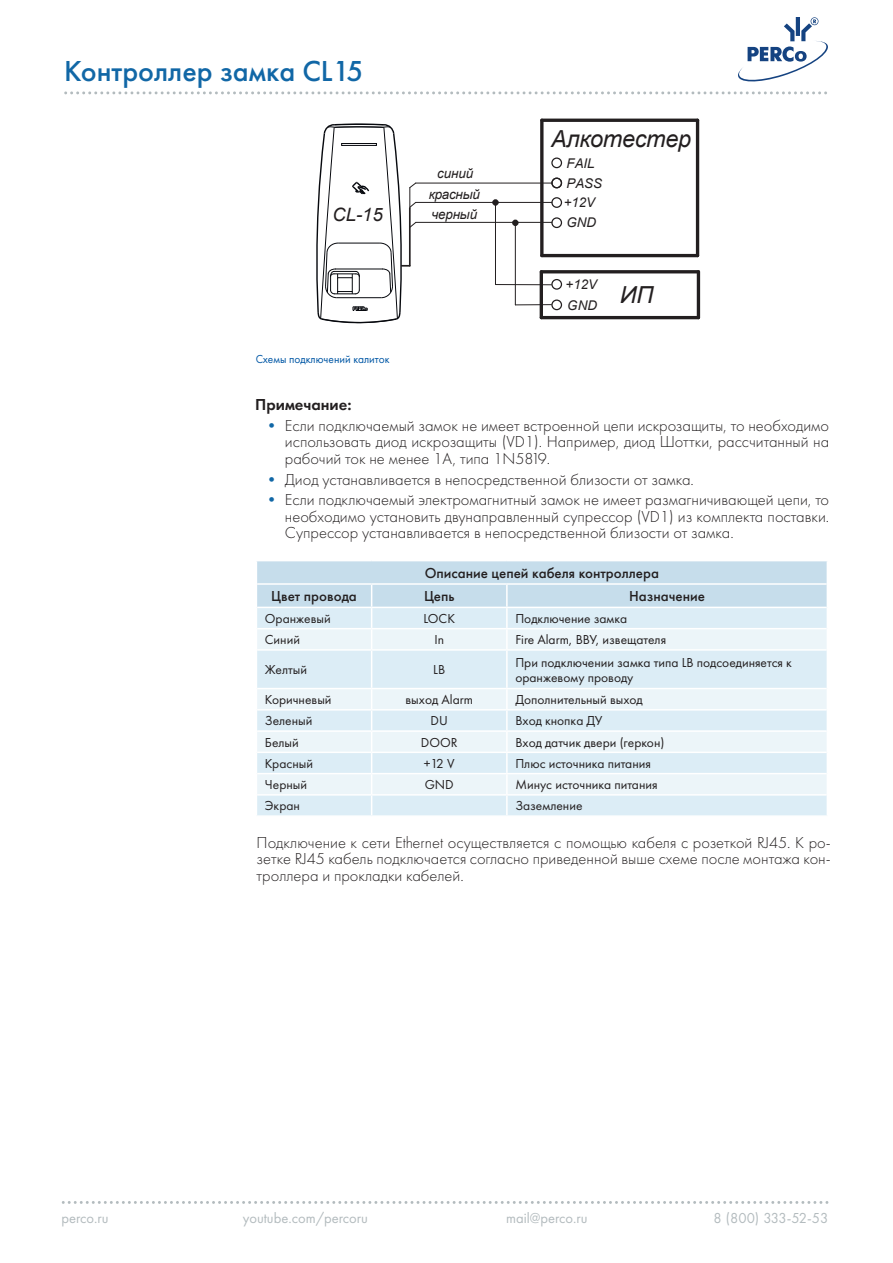
<style>
.page{position:relative;width:893px;height:1263px;background:#fff}
.page>*{position:absolute;margin:0;border:0;box-sizing:border-box;transform-origin:0 0}
.ТОЗ_Заголовок_раздел{font:500 30px "Futura New";color:#1167a6}
.t1{font:italic 23.4px "Arial";letter-spacing:-.015em;color:#231f20}
.t2{font:italic 18.45px "Arial";color:#231f20}
.Основной_текст_Futur{font:300 16.5px/16.5px "Futura New";color:#231f20;text-align:justify}
.Примечания{font:16.5px "Futura New Demi";color:#231f20}
.Таблица__заголовок{font:500 15px "Futura New";color:#231f20}
.t3{font:15px "Futura New";color:#b3bbbe}
.t4{font:15px "Futura New";letter-spacing:-.025em;color:#b3bbbe}
.Таблица_текст_futura{font:13.5px/15px "Futura New";color:#231f20}
.t5{font:italic 13.35px/20.5px "Arial";letter-spacing:-.01em;color:#231f20;text-align:center}
.СБ_подписи_картинок{font:12px "Futura New";color:#0157a5;scale:.95 1}
.s1{font-weight:400;color:#1167a6}
</style>
<div class="page">
<svg style="left:66px;top:91px;width:754px;height:3px"></svg>
<svg style="left:63px;top:1201px;width:758px;height:3px"></svg>
<svg style="left:738px;top:18px;width:90px;height:64px"></svg>
<hr style="left:515px;top:304px;width:36px;height:1px;background:#231f20">
<hr style="left:495px;top:284px;width:56px;height:1px;background:#231f20">
<hr style="left:541px;top:316px;width:157px;height:3px;background:#231f20">
<hr style="left:541px;top:270px;width:157px;height:3px;background:#231f20">
<hr style="left:540px;top:272px;width:3px;height:46px;background:#231f20">
<hr style="left:697px;top:272px;width:3px;height:46px;background:#231f20">
<hr style="left:540px;top:120px;width:3px;height:136px;background:#231f20">
<hr style="left:696px;top:120px;width:3px;height:136px;background:#231f20">
<hr style="left:542px;top:119px;width:156px;height:3px;background:#231f20">
<hr style="left:542px;top:254px;width:156px;height:3px;background:#231f20">
<div style="left:551px;top:197px;width:11px;height:11px;border:1px solid #231f20;border-radius:50%"></div>
<div style="left:551px;top:217px;width:11px;height:11px;border:1px solid #231f20;border-radius:50%"></div>
<div style="left:551px;top:157px;width:11px;height:11px;border:1px solid #231f20;border-radius:50%"></div>
<hr style="left:495px;top:203px;width:1px;height:82px;background:#231f20">
<hr style="left:515px;top:223px;width:1px;height:82px;background:#231f20">
<div style="left:512px;top:220px;width:7px;height:6px;border:2px solid #231f20;border-radius:50%"></div>
<div style="left:492px;top:199px;width:7px;height:7px;border:2px solid #231f20;border-radius:50%"></div>
<div style="left:551px;top:279px;width:11px;height:11px;border:1px solid #231f20;border-radius:50%"></div>
<div style="left:551px;top:299px;width:11px;height:11px;border:1px solid #231f20;border-radius:50%"></div>
<div style="left:551px;top:178px;width:11px;height:10px;border:1px solid #231f20;border-radius:50%"></div>
<hr style="left:416px;top:202px;width:136px;height:1px;background:#231f20">
<hr style="left:416px;top:183px;width:136px;height:1px;background:#231f20">
<hr style="left:416px;top:222px;width:136px;height:1px;background:#231f20">
<svg style="left:316px;top:123px;width:101px;height:201px"></svg>
<div style="left:257px;top:796px;width:570px;height:19px;background:#dcedf6"></div>
<svg style="left:257px;top:651px;width:570px;height:143px;background:#e3f0f7"></svg>
<svg style="left:257px;top:561px;width:570px;height:88px;background:#d6e7f1"></svg>
<hr style="left:507px;top:628px;width:320px;height:1px;background:#fff">
<hr style="left:371px;top:651px;width:1px;height:37px;background:#fff">
<hr style="left:506px;top:651px;width:2px;height:37px;background:#fff">
<hr style="left:257px;top:688px;width:115px;height:1px;background:#fff">
<hr style="left:372px;top:688px;width:135px;height:1px;background:#fff">
<hr style="left:506px;top:689px;width:2px;height:20px;background:#fff">
<hr style="left:507px;top:688px;width:320px;height:1px;background:#fff">
<hr style="left:257px;top:709px;width:115px;height:1px;background:#fff">
<hr style="left:372px;top:709px;width:135px;height:1px;background:#fff">
<hr style="left:506px;top:710px;width:2px;height:20px;background:#fff">
<hr style="left:507px;top:709px;width:320px;height:1px;background:#fff">
<hr style="left:257px;top:730px;width:115px;height:2px;background:#fff">
<hr style="left:372px;top:730px;width:135px;height:2px;background:#fff">
<hr style="left:506px;top:732px;width:2px;height:20px;background:#fff">
<hr style="left:507px;top:730px;width:320px;height:2px;background:#fff">
<hr style="left:257px;top:752px;width:115px;height:1px;background:#fff">
<hr style="left:372px;top:752px;width:135px;height:1px;background:#fff">
<hr style="left:506px;top:753px;width:2px;height:20px;background:#fff">
<hr style="left:507px;top:752px;width:320px;height:1px;background:#fff">
<hr style="left:257px;top:773px;width:115px;height:1px;background:#fff">
<hr style="left:372px;top:773px;width:135px;height:1px;background:#fff">
<hr style="left:506px;top:774px;width:2px;height:20px;background:#fff">
<hr style="left:507px;top:773px;width:320px;height:1px;background:#fff">
<svg style="left:371px;top:689px;width:1px;height:126px"></svg>
<svg style="left:506px;top:796px;width:2px;height:19px"></svg>
<p class="ТОЗ_Заголовок_раздел" style="left:64px;top:53px;width:301px">Контроллер замка CL15</p>
<p class="t5" style="left:429px;top:163px;width:53px">синий красный</p>
<p class="t2" style="left:332px;top:202px;width:52px">CL-15</p>
<p class="t5" style="left:432px;top:204px;width:47px">черный</p>
<p class="СБ_подписи_картинок" style="left:256px;top:352px;width:142px">Схемы подключений калиток</p>
<p class="t1" style="left:551px;top:123px;width:141px">Алкотестер</p>
<p class="t5" style="left:567px;top:173px;width:37px">PASS</p>
<p class="t5" style="left:567px;top:212px;width:31px">GND</p>
<p class="t5" style="left:567px;top:153px;width:29px">FAIL</p>
<p class="t5" style="left:564px;top:193px;width:33px">+12V</p>
<p class="t5" style="left:566px;top:274px;width:33px">+12V</p>
<p class="t5" style="left:567px;top:295px;width:88px">GND <sup>ИП</sup></p>
<p class="Примечания" style="left:255px;top:394px;width:98px">Примечание:</p>
<p class="Основной_текст_Futur" style="left:285px;top:417px;width:546px;text-indent:-21px"><span class="s1">•</span> Если подключаемый замок не имеет встроенной цепи искрозащиты, то необходимо использовать диод искрозащиты (VD1). Например, диод Шоттки, рассчитанный на рабочий ток не менее 1А, типа 1N5819.</p>
<p class="Основной_текст_Futur" style="left:264px;top:471px;width:432px"><span class="s1">•</span> Диод устанавливается в непосредственной близости от замка.</p>
<p class="Основной_текст_Futur" style="left:285px;top:492px;width:546px;text-indent:-21px"><span class="s1">•</span> Если подключаемый электромагнитный замок не имеет размагничивающей цепи, то необходимо установить двунаправленный супрессор (VD1) из комплекта поставки.<br>Супрессор устанавливается в непосредственной близости от замка.</p>
<p class="Таблица__заголовок" style="left:425px;top:564px;width:236px">Описание цепей кабеля контроллера</p>
<p class="Таблица__заголовок" style="left:271px;top:587px;width:87px">Цвет провода</p>
<p class="Таблица__заголовок" style="left:424px;top:587px;width:32px">Цепь</p>
<p class="Таблица__заголовок" style="left:629px;top:587px;width:77px">Назначение</p>
<p class="Таблица_текст_futura" style="left:265px;top:611px;width:67px">Оранжевый</p>
<p class="Таблица_текст_futura" style="left:423px;top:611px;width:33px">LOCK</p>
<p class="Таблица_текст_futura" style="left:515px;top:611px;width:113px">Подключение замка</p>
<p class="Таблица_текст_futura" style="left:265px;top:632px;width:37px">Синий</p>
<p class="Таблица_текст_futura" style="left:434px;top:632px;width:11px">In</p>
<p class="Таблица_текст_futura" style="left:515px;top:632px;width:152px">Fire Alarm, ВВУ, извещателя</p>
<p class="Таблица_текст_futura" style="left:265px;top:662px;width:44px">Желтый</p>
<p class="Таблица_текст_futura" style="left:433px;top:662px;width:13px">LB</p>
<p class="Таблица_текст_futura" style="left:515px;top:655px;width:278px">При подключении замка типа LB подсоединяется к оранжевому проводу</p>
<p class="Таблица_текст_futura" style="left:265px;top:692px;width:68px">Коричневый</p>
<p class="Таблица_текст_futura" style="left:405px;top:692px;width:69px">выход Alarm</p>
<p class="Таблица_текст_futura" style="left:515px;top:692px;width:129px">Дополнительный выход</p>
<p class="Таблица_текст_futura" style="left:265px;top:713px;width:49px">Зеленый</p>
<p class="Таблица_текст_futura" style="left:431px;top:713px;width:19px">DU</p>
<p class="Таблица_текст_futura" style="left:515px;top:713px;width:89px">Вход кнопка ДУ</p>
<p class="Таблица_текст_futura" style="left:265px;top:734px;width:35px">Белый</p>
<p class="Таблица_текст_futura" style="left:421px;top:734px;width:38px">DOOR</p>
<p class="Таблица_текст_futura" style="left:515px;top:734px;width:151px">Вход датчик двери (геркон)</p>
<p class="Таблица_текст_futura" style="left:265px;top:756px;width:50px">Красный</p>
<p class="Таблица_текст_futura" style="left:424px;top:756px;width:32px">+12 V</p>
<p class="Таблица_текст_futura" style="left:515px;top:756px;width:137px">Плюс источника питания</p>
<p class="Таблица_текст_futura" style="left:265px;top:777px;width:44px">Черный</p>
<p class="Таблица_текст_futura" style="left:425px;top:777px;width:31px">GND</p>
<p class="Таблица_текст_futura" style="left:515px;top:777px;width:144px">Минус источника питания</p>
<p class="Таблица_текст_futura" style="left:265px;top:798px;width:37px">Экран</p>
<p class="Таблица_текст_futura" style="left:515px;top:798px;width:69px">Заземление</p>
<p class="Основной_текст_Futur" style="left:257px;top:834px;width:576px">Подключение к сети Ethernet осуществляется с помощью кабеля с розеткой RJ45. К ро&shy;зетке RJ45 кабель подключается согласно приведенной выше схеме после монтажа кон&shy;троллера и прокладки кабелей.</p>
<p class="t3" style="left:62px;top:1209px;width:49px">perco.ru</p>
<p class="t3" style="left:243px;top:1209px;width:127px">youtube.com/percoru</p>
<p class="t3" style="left:506px;top:1209px;width:83px">mail@perco.ru</p>
<p class="t4" style="left:713px;top:1209px;width:116px">8 (800) 333-52-53</p>
</div>
